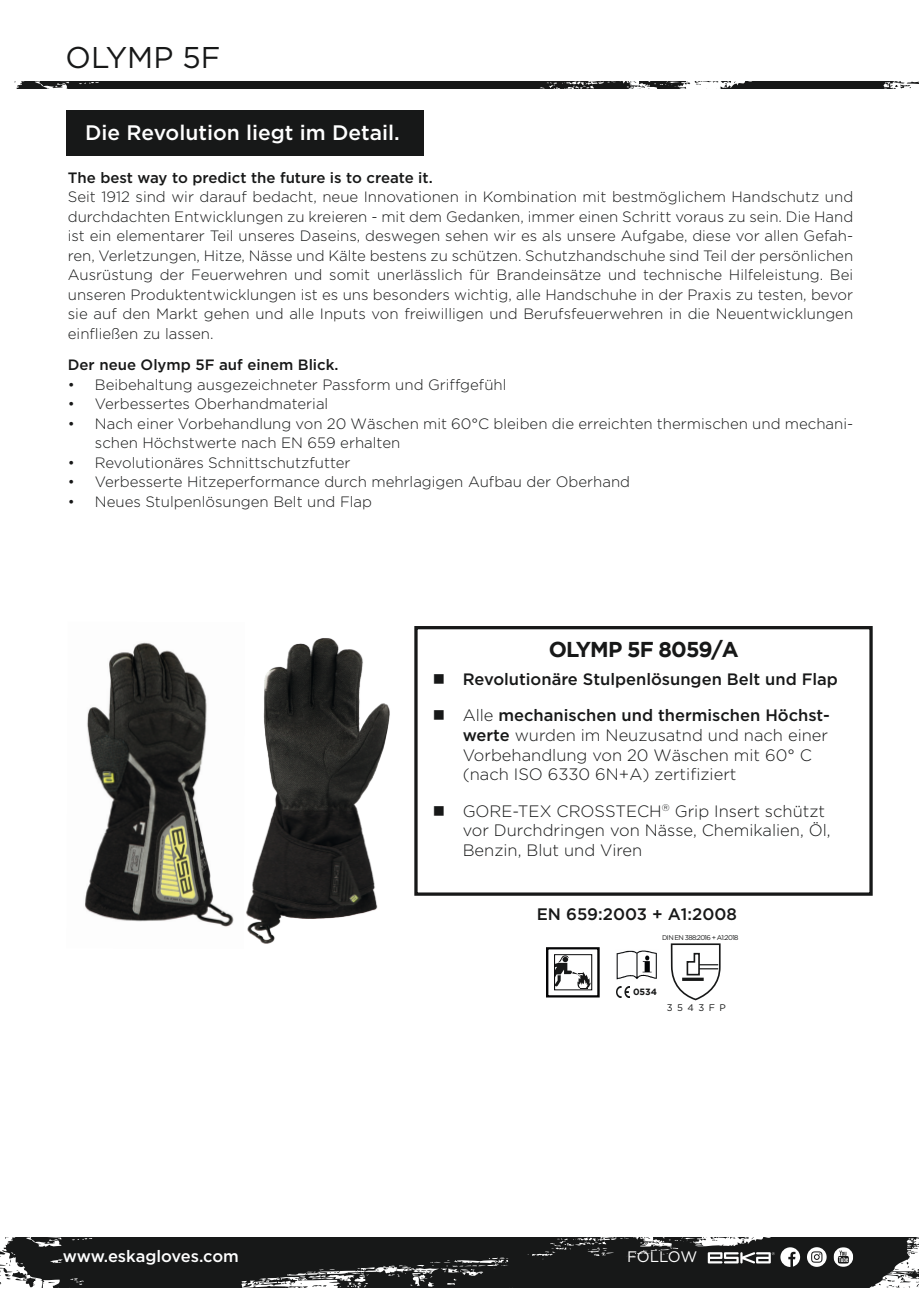
<style>
.page{position:relative;width:919px;height:1289px;background:#fff}
.page>*{position:absolute;margin:0;border:0;box-sizing:border-box;transform-origin:0 0}
.Große_Überschrift_Na{font:30px "Gotham";color:#171818}
.t1{font:700 21.45px "Gotham";letter-spacing:-.04em;color:#171818}
.Lesetext{font:500 21px "Gotham";color:#fff}
.Lesetext-2{font:500 16.65px "Gotham";color:#171818}
.t2{font:300 16.5px/19.8px "Gotham";color:#171818}
.t3{font:500 16.5px "Gotham";color:#171818}
.t4{font:500 16.5px "Gotham";color:#fff}
.t5{font:15.15px "Gotham";letter-spacing:-.015em;color:#fff}
.lesetext{font:300 15px/19.5px "Gotham";color:#171818;text-align:justify}
.lesetext-2{font:500 15px "Gotham";color:#171818}
.t6{font:9.6px "Gotham";letter-spacing:.47em;color:#171818}
.Anleitungen{font:700 9px "Gotham";color:#171818}
.t7{font:6.9px "Gotham";letter-spacing:-.09em;color:#171818}
.s1{font-weight:500}
</style>
<div class="page">
<svg style="left:0;top:1237px;width:919px;height:51px;background:#303131"></svg>
<svg style="left:14px;top:82px;width:904px;height:7px;background:#343535"></svg>
<div style="left:67px;top:110px;width:357px;height:46px;background:#171818"></div>
<div style="left:414px;top:626px;width:458px;height:269px;border:3px solid #171818"></div>
<div style="left:546px;top:947px;width:53px;height:50px;border:2px solid #040405"></div>
<svg style="left:556px;top:956px;width:34px;height:32px"></svg>
<div style="left:554px;top:954px;width:38px;height:36px;border:1px solid #040405"></div>
<img style="left:616px;top:950px;width:41px;height:30px">
<svg style="left:616px;top:986px;width:13px;height:11px"></svg>
<svg style="left:670px;top:943px;width:50px;height:57px"></svg>
<img style="left:246px;top:638px;width:144px;height:306px">
<img style="left:85px;top:642px;width:149px;height:285px">
<p class="Große_Überschrift_Na" style="left:66px;top:41px;width:156px">OLYMP 5F</p>
<p class="Lesetext" style="left:85px;top:121px;width:316px">Die Revolution liegt im Detail.</p>
<p class="lesetext-2" style="left:68px;top:169px;width:366px">The best way to predict the future is to create it.</p>
<p class="lesetext" style="left:68px;top:187px;width:786px">Seit 1912 sind wir darauf bedacht, neue Innovationen in Kombination mit bestmöglichem Handschutz und durchdachten Entwicklungen zu kreieren - mit dem Gedanken, immer einen Schritt voraus zu sein. Die Hand ist ein elementarer Teil unseres Daseins, deswegen sehen wir es als unsere Aufgabe, diese vor allen Gefah&shy;ren, Verletzungen, Hitze, Nässe und Kälte bestens zu schützen. Schutzhandschuhe sind Teil der persönlichen Ausrüstung der Feuerwehren und somit unerlässlich für Brandeinsätze und technische Hilfeleistung. Bei unseren Produktentwicklungen ist es uns besonders wichtig, alle Handschuhe in der Praxis zu testen, bevor sie auf den Markt gehen und alle Inputs von freiwilligen und Berufsfeuerwehren in die Neuentwicklungen einfließen zu lassen.</p>
<p class="lesetext-2" style="left:68px;top:356px;width:272px">Der neue Olymp 5F auf einem Blick.</p>
<p class="lesetext" style="left:68px;top:374px;width:440px">• Beibehaltung ausgezeichneter Passform und Griffgefühl</p>
<p class="lesetext" style="left:68px;top:394px;width:262px">• Verbessertes Oberhandmaterial</p>
<p class="lesetext" style="left:95px;top:413px;width:759px;text-indent:-27px">• Nach einer Vorbehandlung von 20 Wäschen mit 60°C bleiben die erreichten thermischen und mechani&shy;schen Höchstwerte nach EN 659 erhalten</p>
<p class="lesetext" style="left:68px;top:452px;width:284px">• Revolutionäres Schnittschutzfutter</p>
<p class="lesetext" style="left:68px;top:472px;width:563px">• Verbesserte Hitzeperformance durch mehrlagigen Aufbau der Oberhand</p>
<p class="lesetext" style="left:68px;top:491px;width:306px">• Neues Stulpenlösungen Belt und Flap</p>
<p class="t1" style="left:548px;top:634px;width:192px">OLYMP 5F 8059/A</p>
<p class="t3" style="left:433px;top:669px;width:406px">■ Revolutionäre Stulpenlösungen Belt und Flap</p>
<p class="t2" style="left:462px;top:705px;width:369px;text-indent:-30px">■ Alle <span class="s1">mechanischen und thermischen Höchst&shy;werte</span> wurden im Neuzusatnd und nach einer Vorbehandlung von 20 Wäschen mit 60° C (nach ISO 6330 6N+A) zertifiziert</p>
<p class="t2" style="left:462px;top:800px;width:369px;text-indent:-30px">■ GORE-TEX CROSSTECH<sup>®</sup> Grip Insert schützt vor Durchdringen von Nässe, Chemikalien, Öl,<br>Benzin, Blut und Viren</p>
<p class="Lesetext-2" style="left:536px;top:904px;width:201px">EN 659:2003 + A1:2008</p>
<p class="t7" style="left:662px;top:933px;width:78px">DIN EN 388:2016 + A1:2018</p>
<p class="Anleitungen" style="left:633px;top:986px;width:26px">0534</p>
<p class="t6" style="left:666px;top:1002px;width:61px">3543FP</p>
<p class="t4" style="left:63px;top:1246px;width:178px">www.eskagloves.com</p>
<p class="t5" style="left:627px;top:1248px;width:72px">FOLLOW</p>
</div>
